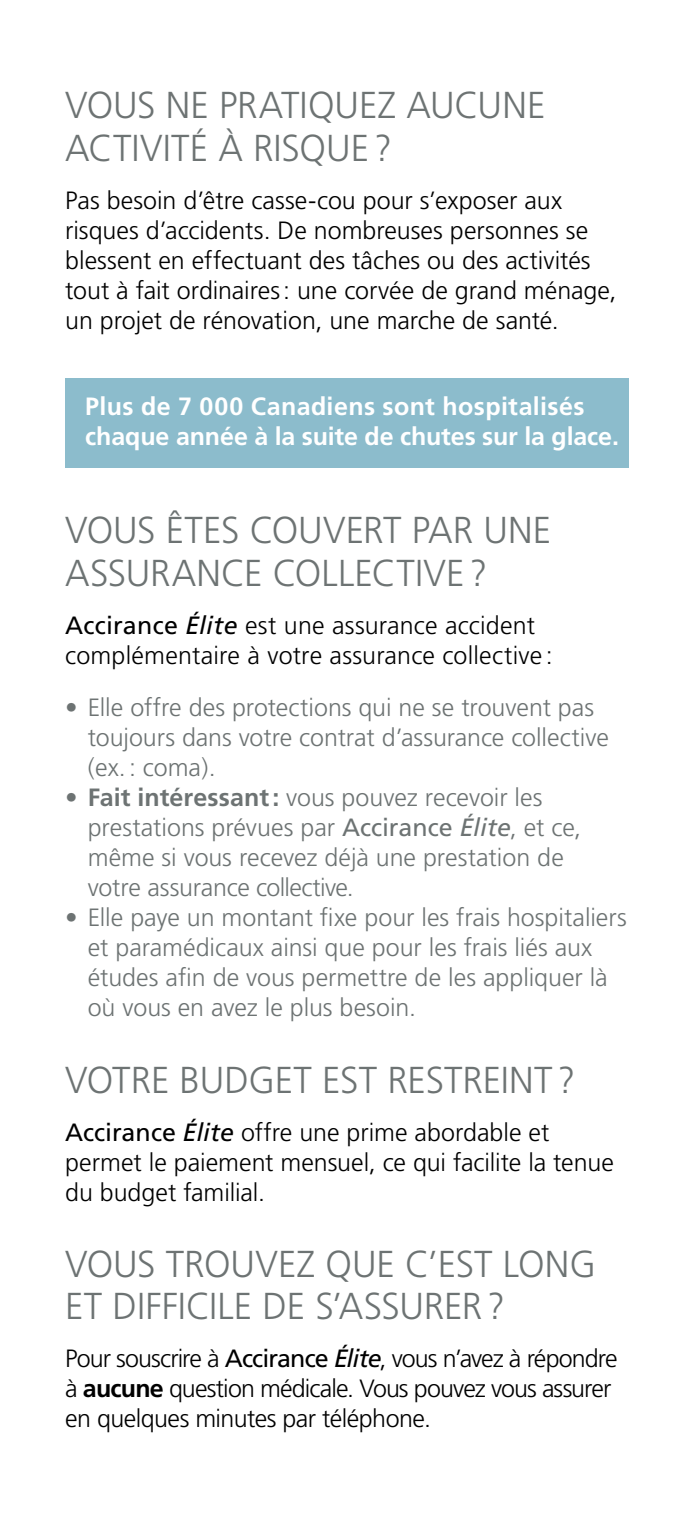
<style>
.page{position:relative;width:698px;height:1530px;background:#fff}
.page>*{position:absolute;margin:0;border:0;box-sizing:border-box;transform-origin:0 0}
.t1{font:300 37.5px/42.5px "Frutiger";letter-spacing:.01em;color:#6d7373}
.t2{font:300 37.5px "Frutiger";letter-spacing:-.01em;color:#6d7373}
.t3{font:300 25px/30px "Frutiger";color:#6d7373}
.t4{font:300 25px/30px "Frutiger";color:#000}
.t5{font:300 25px/30px "Frutiger";letter-spacing:-.035em;color:#000}
.t6{font:700 25px/30px "Frutiger";letter-spacing:.01em;color:#fff}
.s1{font-weight:400}
.s2{font-weight:400;font-style:italic}
.s3{font-weight:700}
</style>
<div class="page">
<div style="left:65px;top:378px;width:563px;height:89px;background:#8cbccc"></div>
<h1 class="t1" style="left:65px;top:84px;width:481px">Vous ne pratiqu ez aucu ne activité à risqu e ?</h1>
<p class="t4" style="left:65px;top:185px;width:552px">Pas besoin d’être casse-cou pour s’exposer aux risques d’accidents. De nombreuses personnes se blessent en effectuant des tâches ou des activités tout à fait ordinaires: une corvée de grand ménage, un projet de rénovation, une marche de santé.</p>
<p class="t6" style="left:85px;top:391px;width:535px">Plus de 7 000 Canadiens sont hospitalisés chaque année à la suite de chutes sur la glace.</p>
<h1 class="t1" style="left:65px;top:510px;width:487px">Vous êtes couv ert par u ne assu</h1>
<h1 class="t1" style="left:150px;top:552px;width:338px">rance coll ective ?</h1>
<p class="t4" style="left:65px;top:611px;width:489px"><span class="s1">Accirance</span> <span class="s2">Élite</span> est une assurance accident complémentaire à votre assurance collective :</p>
<p class="t3" style="left:88px;top:693px;width:522px;text-indent:-22px">• E lle offre des protections qui ne se trouvent pas toujours dans votre contrat d’assurance collective (ex.: coma).</p>
<p class="t3" style="left:88px;top:783px;width:495px;text-indent:-22px">• <span class="s3">Fait intéressant:</span> vous pouvez recevoir les prestations prévues par <span class="s1">Accirance</span> <span class="s2">Élite</span>, et ce, même si vous recevez déjà une prestation de votre assurance collective.</p>
<p class="t3" style="left:88px;top:903px;width:540px;text-indent:-22px">• Elle paye un montant fixe pour les frais hospitaliers et paramédicaux ainsi que pour les frais liés aux études afin de vous permettre de les appliquer là où vous en avez le plus besoin.</p>
<h1 class="t2" style="left:65px;top:1058px;width:511px">Votre bud get est rest reint ?</h1>
<p class="t4" style="left:65px;top:1117px;width:550px"><span class="s1">Accirance</span> <span class="s2">Élite</span> offre une prime abordable et permet le paiement mensuel, ce qui facilite la tenue du budget familial.</p>
<h1 class="t1" style="left:65px;top:1243px;width:532px">Vous trouv ez qu e c’est long et diff icile de s’assu</h1>
<h1 class="t1" style="left:424px;top:1286px;width:83px">rer?</h1>
<p class="t5" style="left:65px;top:1344px;width:553px">Pour souscrire à <span class="s1">Accirance</span> <span class="s2">Élite</span>, vous n’avez à répondre à <span class="s3">aucune</span> question médicale. Vous pouvez vous assurer en quelques minutes par téléphone.</p>
</div>
